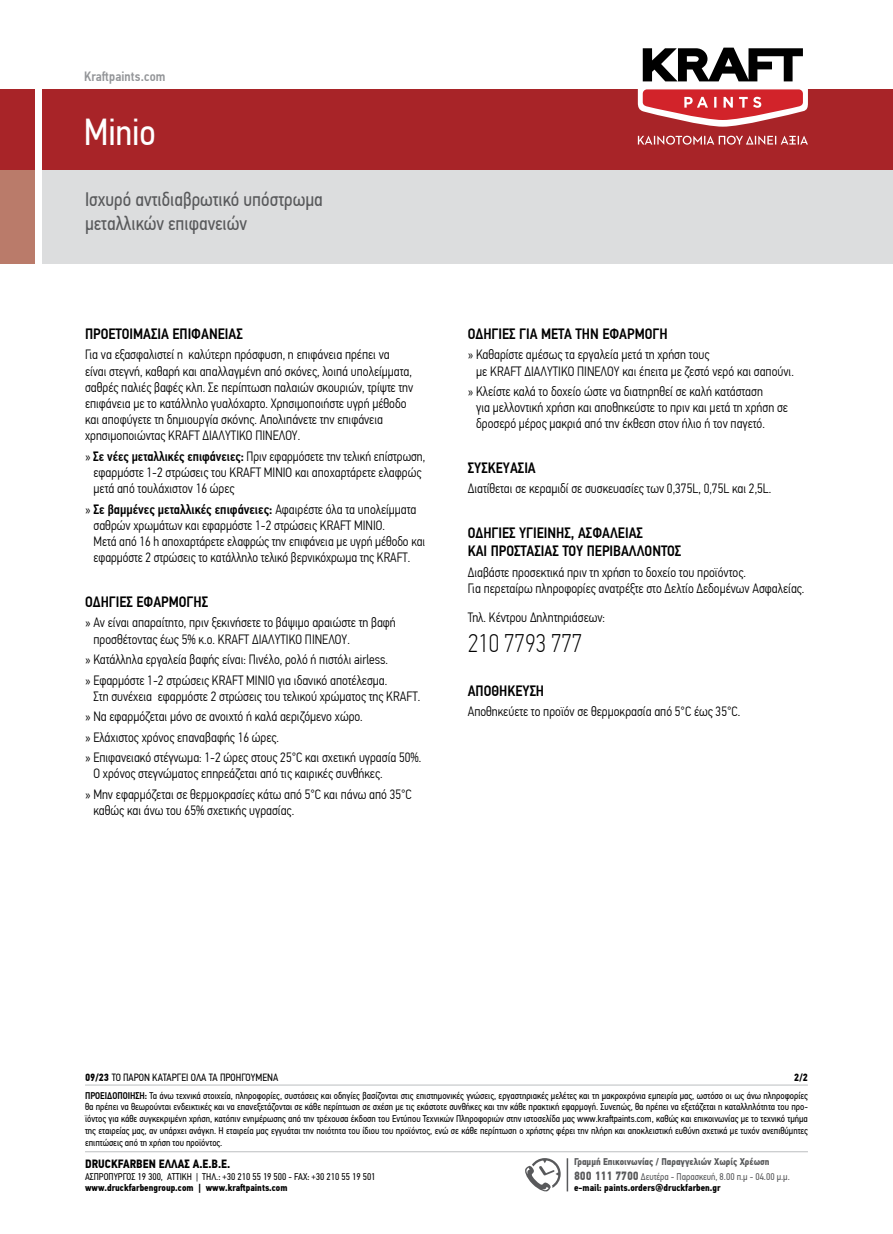
<style>
.page{position:relative;width:893px;height:1234px;background:#fff}
.page>*{position:absolute;margin:0;border:0;box-sizing:border-box;transform-origin:0 0}
.t1{font:37.5px "PF Din Text Cond Pro";color:#fff}
.t2{font:100 25.5px "PF Din Text Cond Pro";color:#000}
.t3{font:19.5px/23.4px "PF Din Text Cond Pro";color:#58595b}
.t4{font:500 15px/18px "PF Din Text Cond Pro";color:#000}
.t5{font:300 13.5px/16.2px "PF Din Text Cond Pro";color:#000}
.t6{font:500 13.5px "PF Din Text Cond Pro";letter-spacing:.01em;color:#939598}
.t7{font:700 12px "PF Din Text Cond Pro";color:#000}
.t8{font:10.5px "PF Din Text Cond Pro";color:#000}
.t9{font:700 10.5px "PF Din Text Cond Pro";color:#000}
.t10{font:9.75px/11.7px "PF Din Text Cond Pro";color:#000;text-align:justify}
.t11{font:700 9.75px/14.4px "PF Din Text Cond Pro";color:#58595b}
.t12{font:700 9.75px "PF Din Text Cond Pro";color:#000}
.s1{font-weight:500}
.s2{font-weight:700}
.s3{font-size:12px}
.s4{font-weight:400}
</style>
<div class="page">
<div style="left:43px;top:89px;width:850px;height:81px;background:#a82428"></div>
<div style="left:0;top:89px;width:34px;height:81px;background:#a82428"></div>
<svg style="left:638px;top:47px;width:170px;height:80px"></svg>
<svg style="left:638px;top:136px;width:170px;height:9px"></svg>
<div style="left:43px;top:170px;width:850px;height:94px;background:#dcddde"></div>
<div style="left:0;top:170px;width:34px;height:94px;background:#ba7b6a"></div>
<hr style="left:85px;top:1151px;width:723px;height:1px;background:#bcbec0">
<svg style="left:525px;top:1158px;width:36px;height:34px"></svg>
<hr style="left:567px;top:1157px;width:1px;height:34px;background:#58595b">
<hr style="left:85px;top:1084px;width:723px;height:1px;background:#bcbec0">
<p class="t6" style="left:84px;top:69px;width:83px">Kraftpaints.com</p>
<h1 class="t1" style="left:84px;top:109px;width:74px">Minio</h1>
<h3 class="t3" style="left:85px;top:188px;width:239px">Ισχυρό αντιδιαβρωτικό υπόστρωμα μεταλλικών επιφανειών</h3>
<p class="t4" style="left:85px;top:325px;width:159px">ΠΡΟΕΤΟΙΜΑΣΙΑ ΕΠΙΦΑΝΕΙΑΣ</p>
<p class="t5" style="left:85px;top:346px;width:330px">Για να εξασφαλιστεί η καλύτερη πρόσφυση, η επιφάνεια πρέπει να είναι στεγνή, καθαρή και απαλλαγμένη από σκόνες, λοιπά υπολείμματα, σαθρές παλιές βαφές κλπ. Σε περίπτωση παλαιών σκουριών, τρίψτε την επιφάνεια με το κατάλληλο γυαλόχαρτο. Χρησιμοποιήστε υγρή μέθοδο και αποφύγετε τη δημιουργία σκόνης. Απολιπάνετε την επιφάνεια χρησιμοποιώντας KRAFT ΔΙΑΛΥΤΙΚΟ ΠΙΝΕΛΟΥ.</p>
<p class="t5" style="left:94px;top:448px;width:333px;text-indent:-9px">» <span class="s1">Σε νέες μεταλλικές επιφάνειες:</span> Πριν εφαρμόσετε την τελική επίστρωση, εφαρμόστε 1-2 στρώσεις του KRAFT MINIO και αποχαρτάρετε ελαφρώς μετά από τουλάχιστον 16 ώρες</p>
<p class="t5" style="left:94px;top:501px;width:333px;text-indent:-9px">» <span class="s1">Σε βαμμένες μεταλλικές επιφάνειες:</span> Αφαιρέστε όλα τα υπολείμματα σαθρών χρωμάτων και εφαρμόστε 1-2 στρώσεις KRAFT MINIO.<br>Μετά από 16 h αποχαρτάρετε ελαφρώς την επιφάνεια με υγρή μέθοδο και εφαρμόστε 2 στρώσεις το κατάλληλο τελικό βερνικόχρωμα της KRAFT.</p>
<p class="t4" style="left:85px;top:592px;width:125px">ΟΔΗΓΙΕΣ ΕΦΑΡΜΟΓΗΣ</p>
<p class="t5" style="left:94px;top:614px;width:304px;text-indent:-9px">» Αν είναι απαραίτητο, πριν ξεκινήσετε το βάψιμο αραιώστε τη βαφή προσθέτοντας έως 5% κ.ο. KRAFT ΔΙΑΛΥΤΙΚΟ ΠΙΝΕΛΟΥ.</p>
<p class="t5" style="left:85px;top:649px;width:305px;line-height:20.4px">» Κατάλληλα εργαλεία βαφής είναι: Πινέλο, ρολό ή πιστόλι airless. » Εφαρμόστε 1-2 στρώσεις KRAFT MINIO για ιδανικό αποτέλεσμα.</p>
<p class="t5" style="left:85px;top:685px;width:338px;line-height:20.4px;text-indent:9px">Στη συνέχεια εφαρμόστε 2 στρώσεις του τελικού χρώματος της KRAFT. » Να εφαρμόζεται μόνο σε ανοιχτό ή καλά αεριζόμενο χώρο.<br>» Ελάχιστος χρόνος επαναβαφής 16 ώρες.<br>» Επιφανειακό στέγνωμα: 1-2 ώρες στους 25°C και σχετική υγρασία 50%.</p>
<p class="t5" style="left:85px;top:763px;width:328px;line-height:20.4px;text-indent:9px">Ο χρόνος στεγνώματος επηρεάζεται από τις καιρικές συνθήκες.<br>» Μην εφαρμόζεται σε θερμοκρασίες κάτω από 5°C και πάνω από 35°C</p>
<p class="t5" style="left:94px;top:802px;width:202px">καθώς και άνω του 65% σχετικής υγρασίας.</p>
<p class="t4" style="left:468px;top:325px;width:201px">ΟΔΗΓΙΕΣ ΓΙΑ ΜΕΤΑ ΤΗΝ ΕΦΑΡΜΟΓΗ</p>
<p class="t5" style="left:476px;top:346px;width:319px;text-indent:-9px">» Καθαρίστε αμέσως τα εργαλεία μετά τη χρήση τους<br>με KRAFT ΔΙΑΛΥΤΙΚΟ ΠΙΝΕΛΟΥ και έπειτα με ζεστό νερό και σαπούνι.</p>
<p class="t5" style="left:476px;top:383px;width:313px;text-indent:-9px">» Κλείστε καλά το δοχείο ώστε να διατηρηθεί σε καλή κατάσταση<br>για μελλοντική χρήση και αποθηκεύστε το πριν και μετά τη χρήση σε δροσερό μέρος μακριά από την έκθεση στον ήλιο ή τον παγετό.</p>
<p class="t4" style="left:468px;top:459px;width:70px">ΣΥΣΚΕΥΑΣΙΑ</p>
<p class="t5" style="left:468px;top:480px;width:305px">Διατίθεται σε κεραμιδί σε συσκευασίες των 0,375L, 0,75L και 2,5L.</p>
<p class="t4" style="left:468px;top:524px;width:215px">ΟΔΗΓΙΕΣ ΥΓΙΕΙΝΗΣ, ΑΣΦΑΛΕΙΑΣ<br>ΚΑΙ ΠΡΟΣΤΑΣΙΑΣ ΤΟΥ ΠΕΡΙΒΑΛΛΟΝΤΟΣ</p>
<p class="t5" style="left:468px;top:563px;width:338px">Διαβάστε προσεκτικά πριν τη χρήση το δοχείο του προϊόντος.<br>Για περεταίρω πληροφορίες ανατρέξτε στο Δελτίο Δεδομένων Ασφαλείας.</p>
<p class="t5" style="left:468px;top:609px;width:139px">Τηλ. Κέντρου Δηλητηριάσεων:</p>
<h2 class="t2" style="left:468px;top:629px;width:116px">210 7793 777</h2>
<p class="t4" style="left:468px;top:681px;width:78px">ΑΠΟΘΗΚΕΥΣΗ</p>
<p class="t5" style="left:468px;top:703px;width:274px">Αποθηκεύετε το προϊόν σε θερμοκρασία από 5°C έως 35°C.</p>
<p class="t8" style="left:85px;top:1070px;width:195px"><span class="s2">09/23</span> ΤΟ ΠΑΡΟΝ ΚΑΤΑΡΓΕΙ ΟΛΑ ΤΑ ΠΡΟΗΓΟΥΜΕΝΑ</p>
<p class="t9" style="left:794px;top:1070px;width:15px">2/2</p>
<p class="t10" style="left:85px;top:1089px;width:724px"><span class="s1">ΠΡΟΕΙΔΟΠΟIΗΣΗ:</span> Τα άνω τεχνικά στοιχεία, πληροφορίες, συστάσεις και οδηγίες βασίζονται στις επιστημονικές γνώσεις, εργαστηριακές μελέτες και τη μακροχρόνια εμπειρία μας, ωστόσο οι ως άνω πληροφορίες θα πρέπει να θεωρούνται ενδεικτικές και να επανεξετάζονται σε κάθε περίπτωση σε σχέση με τις εκάστοτε συνθήκες και την κάθε πρακτική εφαρμογή. Συνεπώς, θα πρέπει να εξετάζεται η καταλληλότητα του προ&shy;ϊόντος για κάθε συγκεκριμένη χρήση, κατόπιν ενημέρωσης από την τρέχουσα έκδοση του Εντύπου Τεχνικών Πληροφοριών στην ιστοσελίδα μας www.kraftpaints.com, καθώς και επικοινωνίας με το τεχνικό τμήμα της εταιρείας μας, αν υπάρχει ανάγκη. Η εταιρεία μας εγγυάται την ποιότητα του ίδιου του προϊόντος, ενώ σε κάθε περίπτωση ο χρήστης φέρει την πλήρη και αποκλειστική ευθύνη σχετικά με τυχόν ανεπιθύμητες επιπτώσεις από τη χρήση του προϊόντος.</p>
<p class="t7" style="left:85px;top:1156px;width:147px">DRUCKFARBEN ΕΛΛΑΣ Α.Ε.Β.Ε.</p>
<p class="t10" style="left:85px;top:1170px;width:292px">ΑΣΠΡΟΠΥΡΓΟΣ 19 300, ΑΤΤΙΚΗ | TΗΛ.: +30 210 55 19 500 - FAX: +30 210 55 19 501</p>
<p class="t12" style="left:85px;top:1181px;width:204px">www.druckfarbengroup.com | www.kraftpaints.com</p>
<p class="t11" style="left:574px;top:1154px;width:217px">Γραμμή Επικοινωνίας / Παραγγελιών Χωρίς Χρέωση<br><span class="s3">800 111 7700</span> <span class="s4">Δευτέρα - Παρασκευή, 8.00 π.μ - 04.00 μ.μ.</span></p>
<p class="t12" style="left:574px;top:1181px;width:148px">e-mail: paints.orders@druckfarben.gr</p>
</div>
